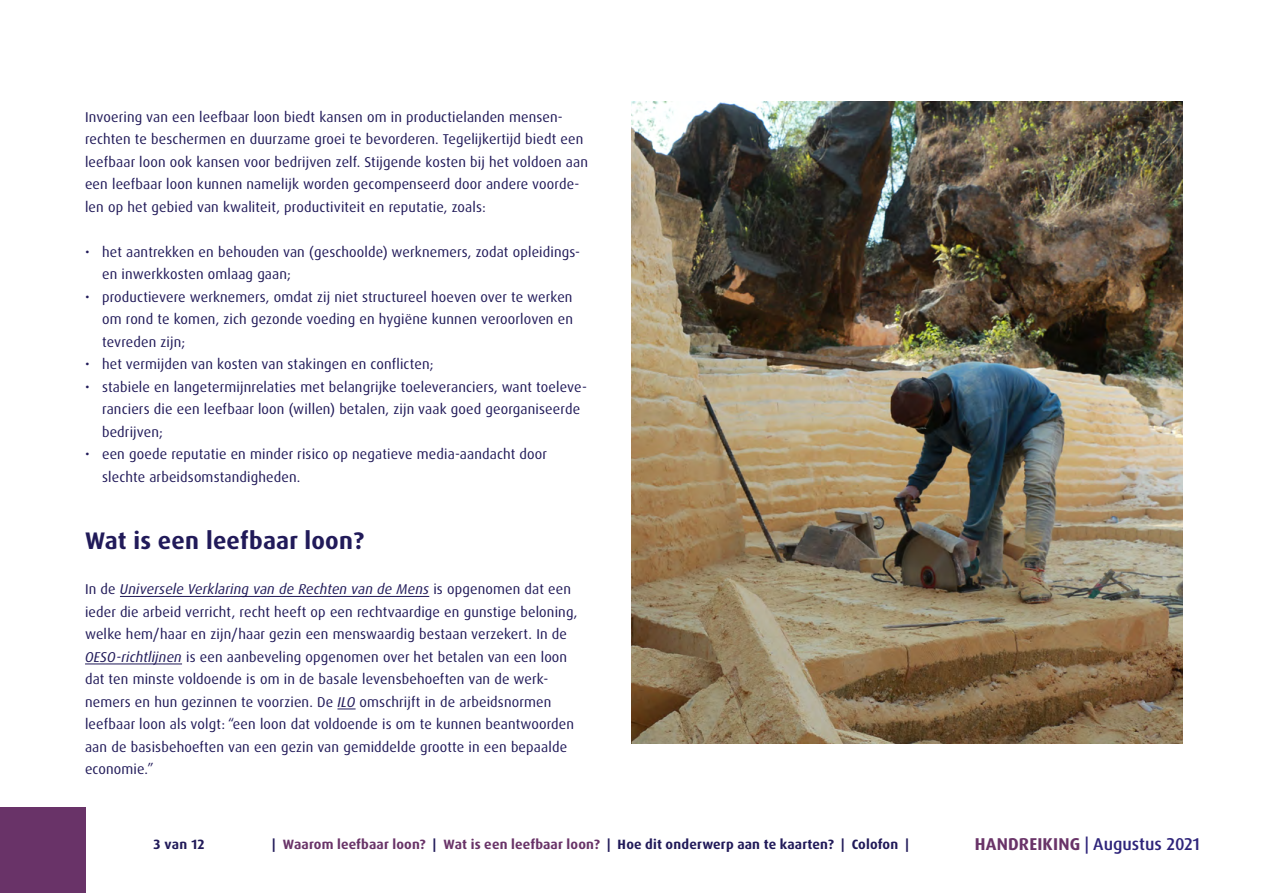
<style>
.page{position:relative;width:1263px;height:893px;background:#fff}
.page>*{position:absolute;margin:0;border:0;box-sizing:border-box;transform-origin:0 0}
.t1{font:700 24px "Dax OT";letter-spacing:.01em;color:#211a59}
.t2{font:500 17.1px "Dax OT";color:#2e247a}
.t3{font:14.25px/22.5px "Dax OT";letter-spacing:.01em;color:#211a59}
.t4{font:700 13.5px "Dax OT";letter-spacing:.015em;color:#211a59}
.s1{font-style:italic}
.s2{color:#693368}
.s3{font-weight:700;color:#693368}
</style>
<div class="page">
<hr style="left:120px;top:596px;width:309px;height:1px;background:#211a59">
<hr style="left:85px;top:663px;width:97px;height:1px;background:#211a59">
<svg style="left:337px;top:708px;width:19px;height:1px"></svg>
<img style="left:631px;top:101px;width:551px;height:642px">
<div style="left:0;top:808px;width:85px;height:85px;background:#693368"></div>
<p class="t3" style="left:85px;top:105px;width:504px">Invoering van een leefbaar loon biedt kansen om in productielanden mensen&shy;rechten te beschermen en duurzame groei te bevorderen. Tegelijkertijd biedt een leefbaar loon ook kansen voor bedrijven zelf. Stijgende kosten bij het voldoen aan een leefbaar loon kunnen namelijk worden gecompenseerd door andere voorde&shy;len op het gebied van kwaliteit, productiviteit en reputatie, zoals:</p>
<p class="t3" style="left:102px;top:240px;width:479px;text-indent:-17px">• het aantrekken en behouden van (geschoolde) werknemers, zodat opleidings&shy;en inwerkkosten omlaag gaan;</p>
<p class="t3" style="left:102px;top:285px;width:472px;text-align:justify;text-indent:-17px">• productievere werknemers, omdat zij niet structureel hoeven over te werken om rond te komen, zich gezonde voeding en hygiëne kunnen veroorloven en tevreden zijn;</p>
<p class="t3" style="left:85px;top:353px;width:350px">• het vermijden van kosten van stakingen en conflicten;</p>
<p class="t3" style="left:102px;top:375px;width:486px;text-indent:-17px">• stabiele en langetermijnrelaties met belangrijke toeleveranciers, want toeleve&shy;ranciers die een leefbaar loon (willen) betalen, zijn vaak goed georganiseerde bedrijven;</p>
<p class="t3" style="left:102px;top:443px;width:446px;text-indent:-17px">• een goede reputatie en minder risico op negatieve media-aandacht door slechte arbeidsomstandigheden.</p>
<h1 class="t1" style="left:85px;top:525px;width:281px">Wat is een leefbaar loon?</h1>
<p class="t3" style="left:85px;top:578px;width:494px">In de <span class="s1">Universele Verklaring van de Rechten van de Mens</span> is opgenomen dat een ieder die arbeid verricht, recht heeft op een rechtvaardige en gunstige beloning, welke hem/haar en zijn/haar gezin een menswaardig bestaan verzekert. In de <span class="s1">OESO-richtlijnen</span> is een aanbeveling opgenomen over het betalen van een loon dat ten minste voldoende is om in de basale levensbehoeften van de werk&shy;nemers en hun gezinnen te voorzien. De <span class="s1">ILO</span> omschrijft in de arbeidsnormen leefbaar loon als volgt: “een loon dat voldoende is om te kunnen beantwoorden aan de basisbehoeften van een gezin van gemiddelde grootte in een bepaalde economie.”</p>
<p class="t4" style="left:154px;top:836px;width:52px">3 van 12</p>
<p class="t4" style="left:272px;top:836px;width:638px">| <span class="s2">Waarom leefbaar loon?</span> | <span class="s2">Wat is een leefbaar loon?</span> | Hoe dit onderwerp aan te kaarten? | Colofon |</p>
<p class="t2" style="left:975px;top:833px;width:226px"><span class="s3">HANDREIKING</span> | Augustus 2021</p>
</div>
